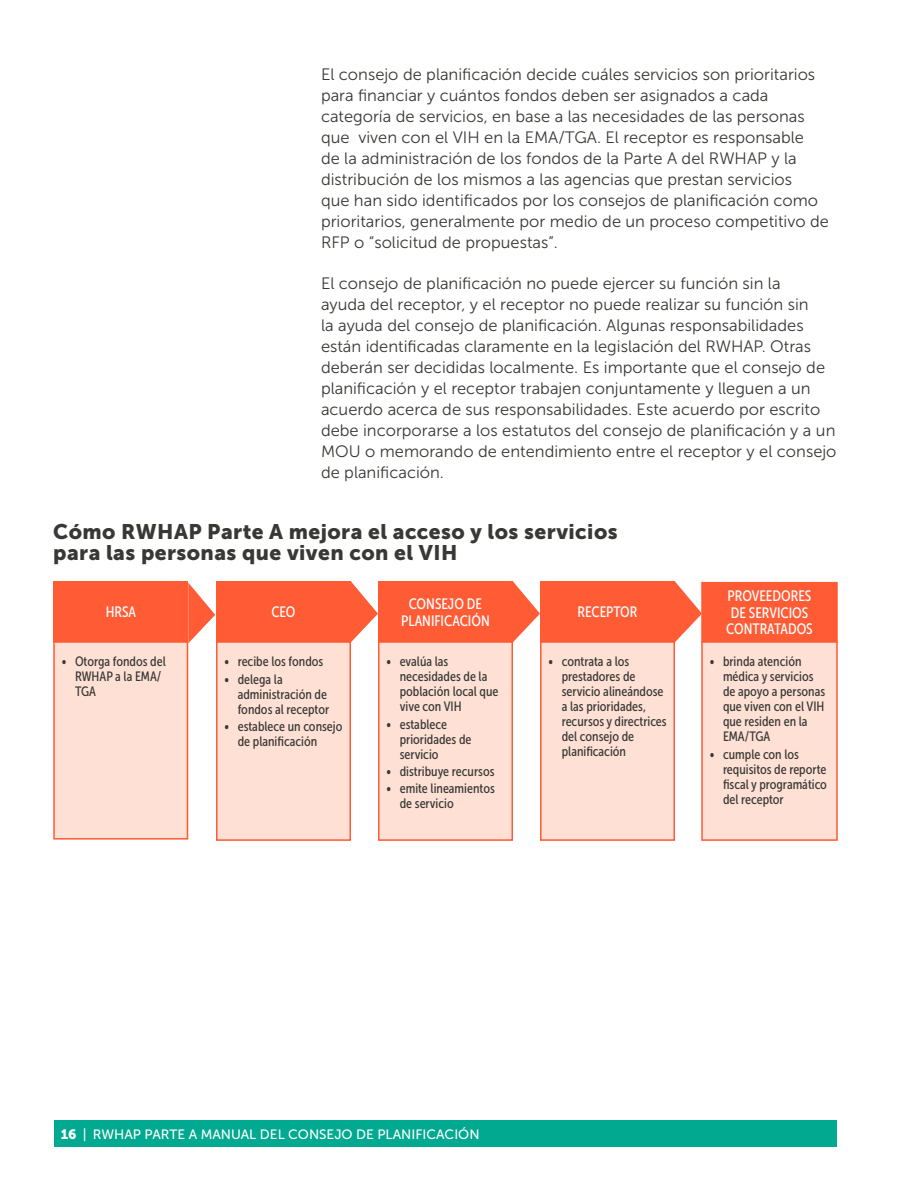
<style>
.page{position:relative;width:918px;height:1188px;background:#fff}
.page>*{position:absolute;margin:0;border:0;box-sizing:border-box;transform-origin:0 0}
.t1{font:21px/21px "Museo Sans 900";letter-spacing:.02em;color:#383935}
.t2{font:16.5px/21px "Museo Sans 300";color:#383935}
.t3{font:15px/16.5px "Museo Sans Cond 500";color:#fff;text-align:center}
.t4{font:13.5px/15px "Museo Sans Cond 500";color:#383935}
.t5{font:13.5px "Museo Sans 500";color:#fff}
.s1{font-family:"Museo Sans 900"}
</style>
<div class="page">
<div style="left:54px;top:642px;width:134px;height:197px;background:#ffe0d5"></div>
<div style="left:53px;top:641px;width:135px;height:199px;border:2px solid #ff5b35"></div>
<div style="left:217px;top:642px;width:133px;height:198px;background:#ffe0d5"></div>
<div style="left:54px;top:1120px;width:783px;height:28px;background:#00a990"></div>
<div style="left:53px;top:581px;width:135px;height:61px;background:#ff5b35"></div>
<svg style="left:188px;top:583px;width:27px;height:60px"></svg>
<div style="left:216px;top:581px;width:135px;height:61px;background:#ff5b35"></div>
<svg style="left:351px;top:581px;width:27px;height:61px"></svg>
<div style="left:216px;top:641px;width:135px;height:200px;border:2px solid #ff5b35"></div>
<div style="left:702px;top:583px;width:135px;height:59px;background:#ff5b35"></div>
<div style="left:701px;top:582px;width:137px;height:61px;border:2px solid #ff5b35"></div>
<div style="left:702px;top:642px;width:135px;height:198px;background:#ffe0d5"></div>
<div style="left:701px;top:641px;width:137px;height:200px;border:2px solid #ff5b35"></div>
<div style="left:378px;top:581px;width:135px;height:61px;background:#ff5b35"></div>
<svg style="left:513px;top:581px;width:27px;height:61px"></svg>
<div style="left:379px;top:642px;width:133px;height:198px;background:#ffe0d5"></div>
<div style="left:378px;top:641px;width:135px;height:200px;border:2px solid #ff5b35"></div>
<div style="left:540px;top:581px;width:135px;height:61px;background:#ff5b35"></div>
<svg style="left:675px;top:581px;width:27px;height:61px"></svg>
<div style="left:541px;top:642px;width:133px;height:198px;background:#ffe0d5"></div>
<div style="left:540px;top:641px;width:135px;height:200px;border:2px solid #ff5b35"></div>
<p class="t2" style="left:321px;top:64px;width:509px">El consejo de planificación decide cuáles servicios son prioritarios para financiar y cuántos fondos deben ser asignados a cada categoría de servicios, en base a las necesidades de las personas que viven con el VIH en la EMA/TGA. El receptor es responsable<br>de la administración de los fondos de la Parte A del RWHAP y la distribución de los mismos a las agencias que prestan servicios<br>que han sido identificados por los consejos de planificación como prioritarios, generalmente por medio de un proceso competitivo de RFP o “solicitud de propuestas”.</p>
<p class="t2" style="left:321px;top:273px;width:517px">El consejo de planificación no puede ejercer su función sin la<br>ayuda del receptor, y el receptor no puede realizar su función sin<br>la ayuda del consejo de planificación. Algunas responsabilidades están identificadas claramente en la legislación del RWHAP. Otras deberán ser decididas localmente. Es importante que el consejo de planificación y el receptor trabajen conjuntamente y lleguen a un acuerdo acerca de sus responsabilidades. Este acuerdo por escrito debe incorporarse a los estatutos del consejo de planificación y a un MOU o memorando de entendimiento entre el receptor y el consejo de planificación.</p>
<p class="t1" style="left:53px;top:521px;width:566px">Cómo RWHAP Parte A mejora el acceso y los servicios para las personas que viven con el VIH</p>
<p class="t3" style="left:106px;top:604px;width:32px">HRSA</p>
<p class="t4" style="left:75px;top:654px;width:92px;text-indent:-14px">• Otorga fondos del<br>RWHAP a la EMA/<br>TGA</p>
<p class="t3" style="left:271px;top:604px;width:26px">CEO</p>
<p class="t4" style="left:224px;top:654px;width:101px">• recibe los fondos</p>
<p class="t4" style="left:238px;top:671px;width:93px;text-indent:-14px">• delega la administración de fondos al receptor</p>
<p class="t4" style="left:238px;top:719px;width:106px;text-indent:-14px">• establece un consejo de planificación</p>
<p class="t3" style="left:401px;top:596px;width:90px">CONSEJO DE<br>PLANIFICACIÓN</p>
<p class="t3" style="left:578px;top:604px;width:61px">RECEPTOR</p>
<p class="t4" style="left:562px;top:654px;width:107px;text-indent:-14px">• contrata a los prestadores de servicio alineándose a las prioridades, recursos y directrices del consejo de planificación</p>
<p class="t4" style="left:400px;top:654px;width:100px;text-indent:-14px">• evalúa las necesidades de la población local que vive con VIH</p>
<p class="t4" style="left:400px;top:716px;width:73px;text-indent:-14px">• establece prioridades de servicio</p>
<p class="t4" style="left:386px;top:764px;width:110px">• distribuye recursos</p>
<p class="t4" style="left:400px;top:781px;width:97px;text-indent:-14px">• emite lineamientos de servicio</p>
<p class="t3" style="left:726px;top:588px;width:88px;text-align:left">PROVEEDORES<br>DE SERVICIOS<br>CONTRATADOS</p>
<p class="t4" style="left:723px;top:654px;width:104px;text-indent:-14px">• brinda atención médica y servicios de apoyo a personas que viven con el VIH que residen en la<br>EMA/TGA</p>
<p class="t4" style="left:723px;top:746px;width:105px;text-indent:-14px">• cumple con los requisitos de reporte fiscal y programático del receptor</p>
<p class="t5" style="left:61px;top:1127px;width:420px"><span class="s1">16</span> | RWHAP PARTE A MANUAL DEL CONSEJO DE PLANIFICACIÓN</p>
</div>
